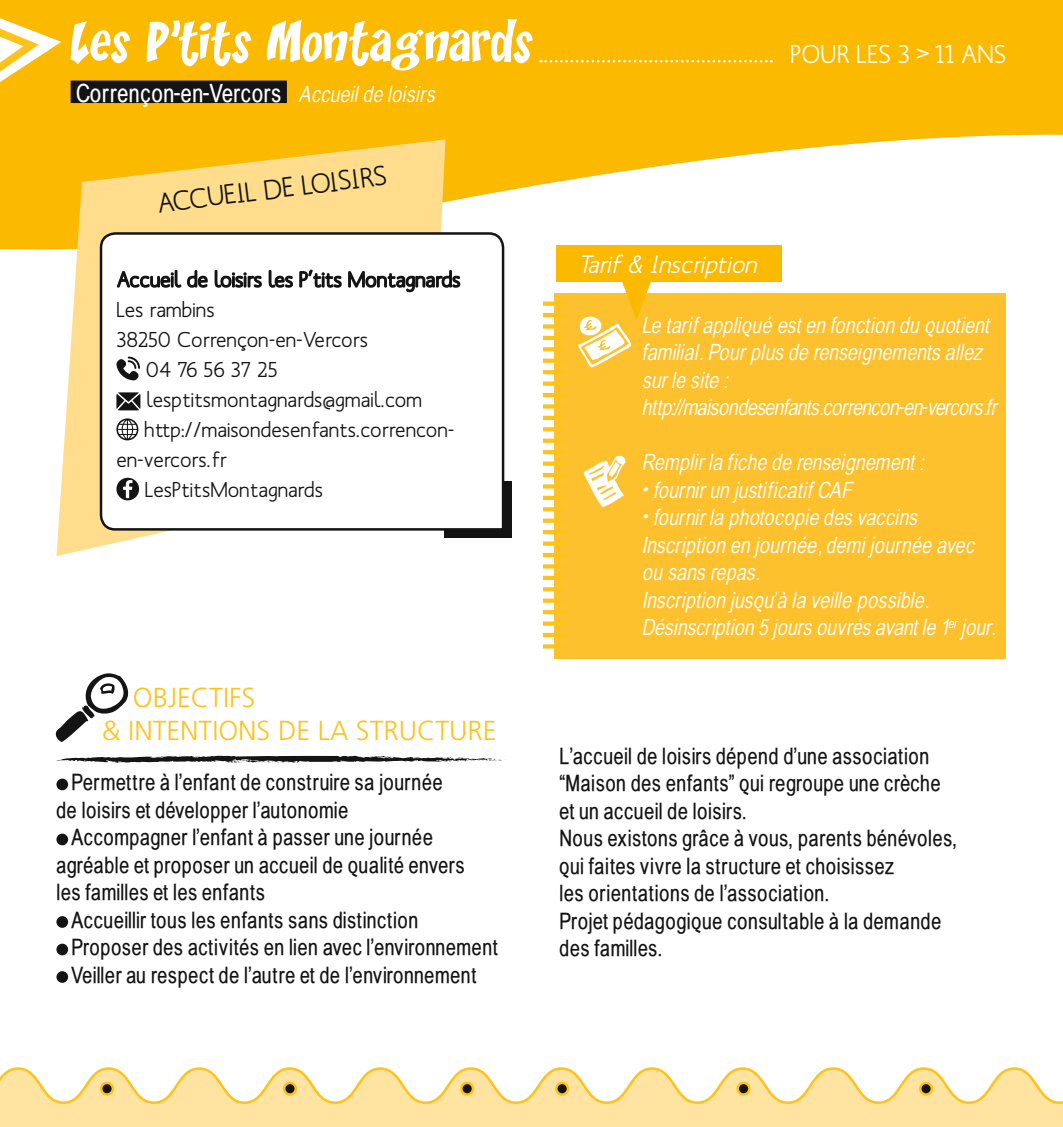
<style>
.page{position:relative;width:1063px;height:1127px;background:#fff}
.page>*{position:absolute;margin:0;border:0;box-sizing:border-box;transform-origin:0 0}
.t1{font:300 27.5px/33px "Frutiger";color:#fdc31b}
.t2{font:500 27.5px "Mank Sans";color:#141415}
.t3{font:500 25.5px "Mank Sans";color:#fff}
.t4{font:25px "Babel Sans";letter-spacing:.035em;color:#fff}
.t5{font:italic 500 25px "Mank Sans";color:#fff}
.t6{font:22.5px/27.5px "Babel Sans";letter-spacing:.035em;color:#141415}
.t7{font:italic 22.5px/27.5px "Babel Sans";color:#fff}
.t8{font:500 21.25px "Mank Sans";color:#141415}
.s1{font-style:italic;font-size:22.5px}
</style>
<div class="page">
<svg style="left:0;top:0;width:1063px;height:444px;fill:#fbb900"></svg>
<div style="left:71px;top:81px;width:216px;height:22px;background:#141415"></div>
<svg style="left:71px;top:19px;width:462px;height:51px"></svg>
<svg style="left:0;top:8px;width:61px;height:94px"></svg>
<svg style="left:540px;top:60px;width:232px;height:2px"></svg>
<div style="left:444px;top:481px;width:67px;height:57px;background:#141415"></div>
<div style="left:555px;top:293px;width:451px;height:365px;background:#fdc12e"></div>
<svg style="left:56px;top:139px;width:389px;height:417px;fill:#ffdd8d"></svg>
<svg style="left:99px;top:231px;width:407px;height:301px"></svg>
<svg style="left:56px;top:755px;width:450px;height:8px"></svg>
<div style="left:56px;top:778px;width:12px;height:12px;background:#141415;border-radius:50%"></div>
<div style="left:56px;top:833px;width:12px;height:12px;background:#141415;border-radius:50%"></div>
<div style="left:56px;top:916px;width:12px;height:12px;background:#141415;border-radius:50%"></div>
<div style="left:56px;top:943px;width:12px;height:12px;background:#141415;border-radius:50%"></div>
<div style="left:56px;top:971px;width:12px;height:12px;background:#141415;border-radius:50%"></div>
<svg style="left:583px;top:455px;width:43px;height:52px"></svg>
<svg style="left:578px;top:281px;width:84px;height:86px"></svg>
<div style="left:556px;top:245px;width:226px;height:36px;background:#fbb900"></div>
<div style="left:543px;top:301px;width:22px;height:5px;background:#fdc31b"></div>
<hr style="left:543px;top:313px;width:22px;height:4px;background:#fdc31b">
<div style="left:543px;top:324px;width:22px;height:5px;background:#fdc31b"></div>
<hr style="left:543px;top:336px;width:22px;height:4px;background:#fdc31b">
<hr style="left:543px;top:347px;width:22px;height:4px;background:#fdc31b">
<hr style="left:543px;top:359px;width:22px;height:4px;background:#fdc31b">
<hr style="left:543px;top:370px;width:22px;height:4px;background:#fdc31b">
<div style="left:543px;top:381px;width:22px;height:5px;background:#fdc31b"></div>
<hr style="left:543px;top:393px;width:22px;height:4px;background:#fdc31b">
<hr style="left:543px;top:404px;width:22px;height:4px;background:#fdc31b">
<hr style="left:543px;top:416px;width:22px;height:4px;background:#fdc31b">
<hr style="left:543px;top:427px;width:22px;height:4px;background:#fdc31b">
<hr style="left:543px;top:439px;width:22px;height:4px;background:#fdc31b">
<hr style="left:543px;top:450px;width:22px;height:4px;background:#fdc31b">
<div style="left:543px;top:461px;width:22px;height:5px;background:#fdc31b"></div>
<hr style="left:543px;top:473px;width:22px;height:4px;background:#fdc31b">
<hr style="left:543px;top:484px;width:22px;height:4px;background:#fdc31b">
<hr style="left:543px;top:496px;width:22px;height:4px;background:#fdc31b">
<hr style="left:543px;top:507px;width:22px;height:4px;background:#fdc31b">
<hr style="left:543px;top:519px;width:22px;height:4px;background:#fdc31b">
<hr style="left:543px;top:530px;width:22px;height:4px;background:#fdc31b">
<div style="left:543px;top:541px;width:22px;height:5px;background:#fdc31b"></div>
<hr style="left:543px;top:553px;width:22px;height:4px;background:#fdc31b">
<hr style="left:543px;top:564px;width:22px;height:4px;background:#fdc31b">
<hr style="left:543px;top:576px;width:22px;height:4px;background:#fdc31b">
<hr style="left:543px;top:587px;width:22px;height:4px;background:#fdc31b">
<div style="left:543px;top:598px;width:22px;height:5px;background:#fdc31b"></div>
<hr style="left:543px;top:610px;width:22px;height:4px;background:#fdc31b">
<div style="left:543px;top:621px;width:22px;height:5px;background:#fdc31b"></div>
<hr style="left:543px;top:633px;width:22px;height:4px;background:#fdc31b">
<hr style="left:543px;top:644px;width:22px;height:4px;background:#fdc31b">
<svg style="left:55px;top:673px;width:74px;height:69px"></svg>
<svg style="left:0;top:1067px;width:1063px;height:60px"></svg>
<svg style="left:101px;top:1083px;width:12px;height:11px"></svg>
<div style="left:100px;top:1081px;width:14px;height:15px;border:2px solid #fdc31b;border-radius:50%"></div>
<svg style="left:738px;top:1083px;width:11px;height:11px"></svg>
<div style="left:736px;top:1081px;width:15px;height:15px;border:2px solid #fdc31b;border-radius:50%"></div>
<svg style="left:556px;top:1083px;width:12px;height:11px"></svg>
<div style="left:555px;top:1081px;width:14px;height:15px;border:2px solid #fdc31b;border-radius:50%"></div>
<svg style="left:920px;top:1083px;width:12px;height:11px"></svg>
<div style="left:919px;top:1081px;width:14px;height:15px;border:2px solid #fdc31b;border-radius:50%"></div>
<svg style="left:461px;top:1083px;width:12px;height:11px"></svg>
<div style="left:460px;top:1081px;width:14px;height:15px;border:2px solid #fdc31b;border-radius:50%"></div>
<svg style="left:284px;top:1083px;width:12px;height:11px"></svg>
<div style="left:283px;top:1081px;width:14px;height:15px;border:2px solid #fdc31b;border-radius:50%"></div>
<p class="t4" style="left:76px;top:79px;width:361px">Corrençon-en-Vercors <span class="s1">Accueil de loisirs</span></p>
<p class="t2" style="left:155px;top:186px;width:233px;rotate:-7deg">ACCUEIL DE LOISIRS</p>
<p class="t8" style="left:116px;top:296px;width:100px">Les rambins</p>
<p class="t8" style="left:116px;top:326px;width:253px">38250 Corrençon-en-Vercors</p>
<p class="t8" style="left:146px;top:356px;width:133px">04 76 56 37 25</p>
<p class="t8" style="left:146px;top:386px;width:278px">lesptitsmontagnards@gmail.com</p>
<p class="t8" style="left:144px;top:416px;width:312px">http://maisondesenfants.correncon-</p>
<p class="t8" style="left:116px;top:446px;width:112px">en-vercors.fr</p>
<p class="t8" style="left:145px;top:476px;width:180px">LesPtitsMontagnards</p>
<p class="t1" style="left:102px;top:681px;width:396px;text-indent:31px">OBJECTIFS<br>&amp; INTENTIONS DE LA STRUCTURE</p>
<p class="t6" style="left:56px;top:769px;width:388px;text-indent:15px">Permettre à l’enfant de construire sa journée de loisirs et développer l’autonomie</p>
<p class="t6" style="left:71px;top:824px;width:363px">Accompagner l’enfant à passer une journée</p>
<p class="t6" style="left:56px;top:851px;width:410px">agréable et proposer un accueil de qualité envers</p>
<p class="t6" style="left:56px;top:879px;width:210px">les familles et les enfants</p>
<p class="t6" style="left:71px;top:906px;width:348px">Accueillir tous les enfants sans distinction</p>
<p class="t6" style="left:71px;top:934px;width:428px">Proposer des activités en lien avec l’environnement</p>
<p class="t6" style="left:71px;top:961px;width:406px">Veiller au respect de l’autre et de l’environnement</p>
<p class="t3" style="left:791px;top:38px;width:215px">POUR LES 3 &gt; 11 ans</p>
<p class="t5" style="left:580px;top:248px;width:179px">Tarif &amp; Inscription</p>
<p class="t7" style="left:643px;top:311px;width:356px">Le tarif appliqué est en fonction du quotient familial. Pour plus de renseignements allez sur le site : http://maisondesenfants.correncon-en-vercors.fr</p>
<p class="t7" style="left:643px;top:449px;width:284px">Remplir la fiche de renseignement :</p>
<p class="t7" style="left:643px;top:476px;width:212px">• fournir un justificatif CAF</p>
<p class="t7" style="left:643px;top:504px;width:355px">• fournir la photocopie des vaccins Inscription en journée, demi journée avec ou sans repas.<br>Inscription jusqu’à la veille possible.<br>Désinscription 5 jours ouvrés avant le 1<sup>er</sup> jour.</p>
<p class="t6" style="left:560px;top:742px;width:399px">L’accueil de loisirs dépend d’une association “Maison des enfants” qui regroupe une crèche et un accueil de loisirs.<br>Nous existons grâce à vous, parents bénévoles, qui faites vivre la structure et choisissez<br>les orientations de l’association.<br>Projet pédagogique consultable à la demande des familles.</p>
</div>
